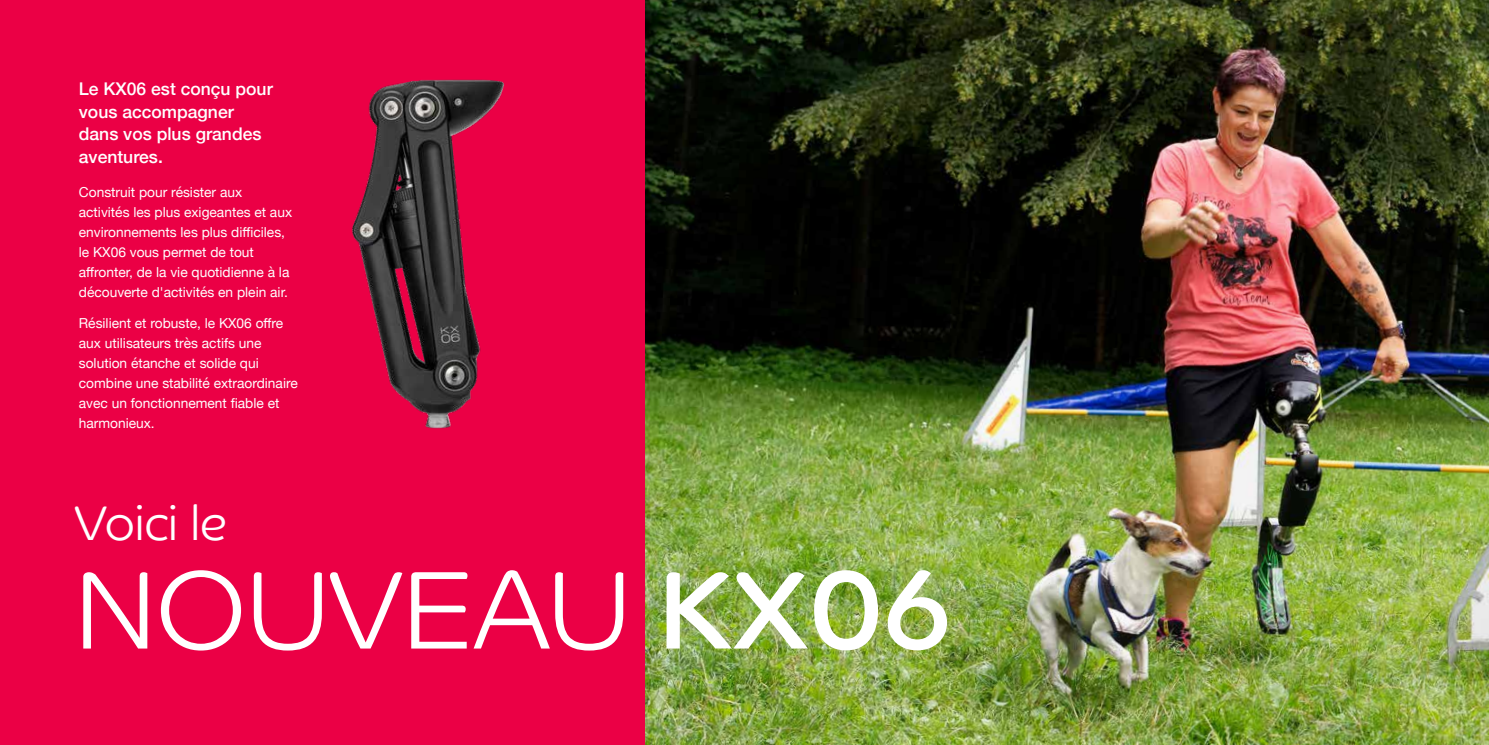
<style>
.page{position:relative;width:1489px;height:745px;background:#fff}
.page>*{position:absolute;margin:0;border:0;box-sizing:border-box;transform-origin:0 0}
.t1{font:300 111.12px "Co Headline";color:#fff}
.t2{font:300 48.75px "Co Headline";color:#fff}
.t3{font:500 17.5px/22.5px "Helvetica Neue";color:#fff}
.t4{font:13.75px/20px "Helvetica Neue";color:#fff}
.s1{font-weight:400}
</style>
<div class="page">
<div style="left:0;top:0;width:744px;height:744px;background:#eb0045"></div>
<img style="left:645px;top:0;width:843px;height:744px">
<img style="left:352px;top:79px;width:152px;height:350px">
<p class="t3" style="left:79px;top:76px;width:195px">Le KX06 est conçu pour vous accompagner dans vos plus grandes aventures.</p>
<p class="t4" style="left:79px;top:183px;width:215px">Construit pour résister aux activités les plus exigeantes et aux environnements les plus difficiles, le KX06 vous permet de tout affronter, de la vie quotidienne à la découverte d'activités en plein air.</p>
<p class="t4" style="left:79px;top:313px;width:220px">Résilient et robuste, le KX06 offre aux utilisateurs très actifs une solution étanche et solide qui combine une stabilité extraordinaire avec un fonctionnement fiable et harmonieux.</p>
<h2 class="t2" style="left:75px;top:494px;width:153px">Voici le</h2>
<h1 class="t1" style="left:75px;top:544px;width:878px">NOUVEAU <span class="s1">KX06</span></h1>
</div>
